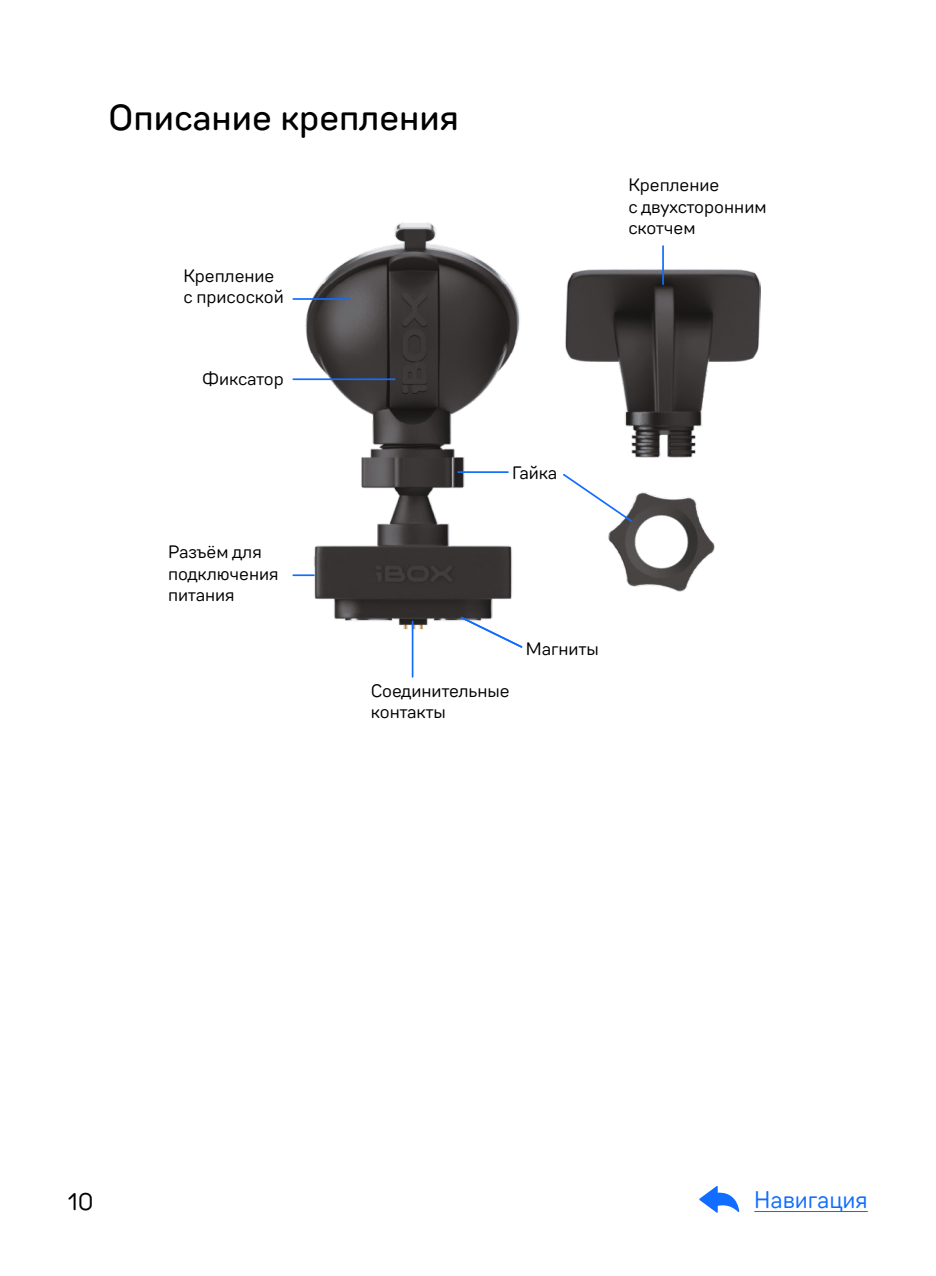
<style>
.page{position:relative;width:936px;height:1276px;background:#fff}
.page>*{position:absolute;margin:0;border:0;box-sizing:border-box;transform-origin:0 0}
.t1{font:500 36px "TT Rounds Neue";color:#000}
.t2{font:24px "TT Rounds Neue";color:#106dff}
.t3{font:24px "TT Rounds Neue";color:#000}
.t4{font:18px/21.3px "TT Rounds Neue";color:#000}
</style>
<div class="page">
<img style="left:305px;top:222px;width:215px;height:407px">
<img style="left:565px;top:269px;width:195px;height:189px">
<img style="left:608px;top:492px;width:107px;height:100px">
<hr style="left:662px;top:246px;width:2px;height:38px;background:#106dff">
<hr style="left:412px;top:621px;width:1px;height:56px;background:#106dff">
<svg style="left:563px;top:473px;width:70px;height:50px"></svg>
<svg style="left:459px;top:615px;width:64px;height:33px"></svg>
<hr style="left:293px;top:574px;width:21px;height:2px;background:#106dff">
<hr style="left:293px;top:298px;width:56px;height:2px;background:#106dff">
<hr style="left:293px;top:378px;width:101px;height:2px;background:#106dff">
<hr style="left:458px;top:471px;width:50px;height:2px;background:#106dff">
<h1 class="t1" style="left:108px;top:94px;width:352px">Описание крепления</h1>
<p class="t4" style="left:183px;top:265px;width:102px">Крепление с присоской</p>
<p class="t4" style="left:202px;top:368px;width:83px">Фиксатор</p>
<p class="t4" style="left:168px;top:541px;width:112px">Разъём для подключения питания</p>
<p class="t4" style="left:512px;top:462px;width:47px">Гайка</p>
<p class="t4" style="left:371px;top:680px;width:140px">Соединительные контакты</p>
<p class="t4" style="left:525px;top:637px;width:74px">Магниты</p>
<p class="t4" style="left:628px;top:174px;width:140px">Крепление<br>с двухсторонним скотчем</p>
<h2 class="t3" style="left:68px;top:1186px;width:27px">10</h2>
<h2 class="t2" style="left:754px;top:1183px;width:115px">Навигация</h2>
</div>
